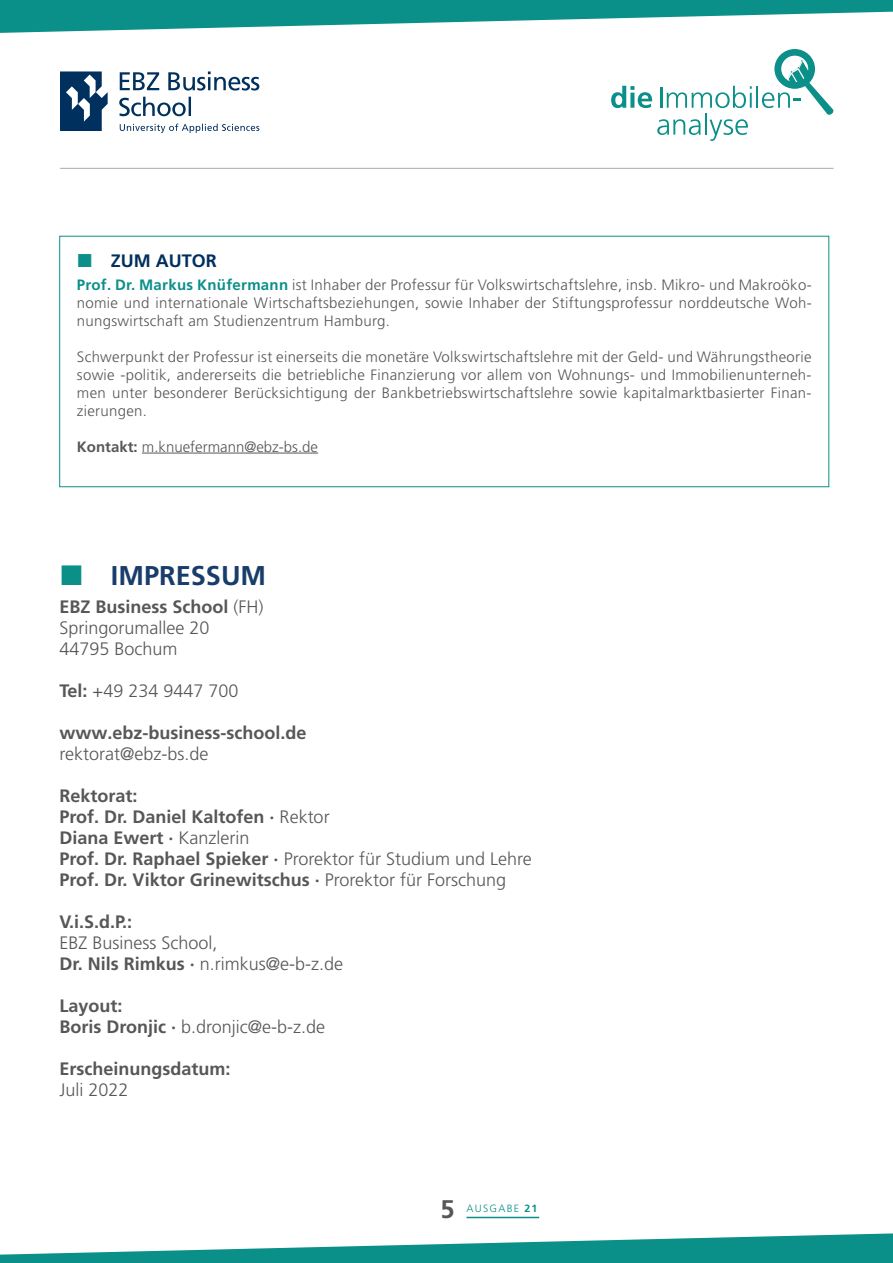
<style>
.page{position:relative;width:893px;height:1263px;background:#fff}
.page>*{position:absolute;margin:0;border:0;box-sizing:border-box;transform-origin:0 0}
.t1{font:700 27.15px "Frutiger LT Pro";color:#193d6a}
.t2{font:700 25.5px "Frutiger LT Pro";color:#575756}
.t3{font:300 18px/21px "Frutiger LT Std";color:#575756}
.t4{font:700 18px/21px "Frutiger LT Pro";color:#575756}
.t5{font:700 18px "Frutiger LT Pro";color:#00305d}
.t6{font:300 15px/18px "Frutiger LT Std";letter-spacing:.02em;color:#575756;text-align:justify}
.t7{font:300 15px "Frutiger LT Std";color:#575756}
.t8{font:300 10.5px "Frutiger LT Std";letter-spacing:.12em;color:#0b8f89}
.s1{font-family:"Frutiger LT Pro";font-weight:700;color:#0b8f89}
.s2{font-family:"Frutiger LT Pro";font-weight:700}
.s3{font-family:"Frutiger LT Std";font-weight:300}
</style>
<div class="page">
<svg style="left:119px;top:97px;width:72px;height:19px"></svg>
<svg style="left:120px;top:71px;width:139px;height:20px"></svg>
<svg style="left:120px;top:124px;width:139px;height:9px"></svg>
<svg style="left:60px;top:71px;width:48px;height:60px"></svg>
<hr style="left:60px;top:168px;width:773px;height:1px;background:#ada9a7">
<svg style="left:611px;top:86px;width:41px;height:22px"></svg>
<hr style="left:660px;top:87px;width:2px;height:21px;background:#0b8f89">
<svg style="left:667px;top:86px;width:85px;height:22px"></svg>
<hr style="left:756px;top:86px;width:2px;height:22px;background:#0b8f89">
<svg style="left:762px;top:49px;width:72px;height:66px"></svg>
<svg style="left:657px;top:119px;width:44px;height:16px"></svg>
<hr style="left:705px;top:113px;width:2px;height:22px;background:#0b8f89">
<svg style="left:709px;top:119px;width:39px;height:22px"></svg>
<svg style="left:0;top:0;width:893px;height:33px"></svg>
<svg style="left:0;top:1233px;width:893px;height:30px"></svg>
<hr style="left:467px;top:1217px;width:72px;height:1px;background:#0b8f89">
<hr style="left:142px;top:453px;width:176px;height:1px;background:#575756">
<p class="t5" style="left:111px;top:250px;width:108px">ZUM AUTOR</p>
<p class="t6" style="left:77px;top:276px;width:736px"><span class="s1">Prof. Dr. Markus Knüfermann</span> ist Inhaber der Professur für Volkswirtschaftslehre, insb. Mikro- und Makroöko&shy;nomie und internationale Wirtschaftsbeziehungen, sowie Inhaber der Stiftungsprofessur norddeutsche Woh&shy;nungswirtschaft am Studienzentrum Hamburg.</p>
<p class="t6" style="left:77px;top:348px;width:736px">Schwerpunkt der Professur ist einerseits die monetäre Volkswirtschaftslehre mit der Geld- und Währungstheorie sowie -politik, andererseits die betriebliche Finanzierung vor allem von Wohnungs- und Immobilienunterneh&shy;men unter besonderer Berücksichtigung der Bankbetriebswirtschaftslehre sowie kapitalmarktbasierter Finan&shy;zierungen.</p>
<p class="t7" style="left:77px;top:438px;width:243px"><span class="s2">Kontakt:</span> m.knuefermann@ebz-bs.de</p>
<h1 class="t1" style="left:111px;top:559px;width:157px">IMPRESSUM</h1>
<p class="t4" style="left:60px;top:597px;width:206px">EBZ Business School <span class="s3">(FH)</span></p>
<p class="t3" style="left:60px;top:618px;width:152px">Springorumallee 20<br>44795 Bochum</p>
<p class="t3" style="left:60px;top:681px;width:180px"><span class="s2">Tel:</span> +49 234 9447 700</p>
<p class="t4" style="left:60px;top:723px;width:248px">www.ebz-business-school.de</p>
<p class="t3" style="left:60px;top:744px;width:151px">rektorat@ebz-bs.de</p>
<p class="t4" style="left:60px;top:786px;width:272px">Rektorat:<br>Prof. Dr. Daniel Kaltofen ∙ <span class="s3">Rektor<br></span>Diana Ewert ∙ <span class="s3">Kanzlerin</span></p>
<p class="t3" style="left:60px;top:849px;width:474px"><span class="s2">Prof. Dr. Raphael Spieker ∙</span> Prorektor für Studium und Lehre</p>
<p class="t4" style="left:60px;top:870px;width:448px">Prof. Dr. Viktor Grinewitschus ∙ <span class="s3">Prorektor für Forschung</span></p>
<p class="t4" style="left:60px;top:912px;width:74px">V.i.S.d.P.:</p>
<p class="t3" style="left:60px;top:933px;width:285px">EBZ Business School,<br><span class="s2">Dr. Nils Rimkus ∙</span> n.rimkus@e-b-z.de</p>
<p class="t4" style="left:60px;top:996px;width:65px">Layout:</p>
<p class="t3" style="left:60px;top:1017px;width:267px"><span class="s2">Boris Dronjic ∙</span> b.dronjic@e-b-z.de</p>
<p class="t4" style="left:60px;top:1059px;width:172px">Erscheinungsdatum:</p>
<p class="t3" style="left:60px;top:1080px;width:71px">Juli 2022</p>
<h2 class="t2" style="left:440px;top:1194px;width:16px">5</h2>
<p class="t8" style="left:467px;top:1203px;width:72px">AUSGABE <span class="s2">21</span></p>
</div>
